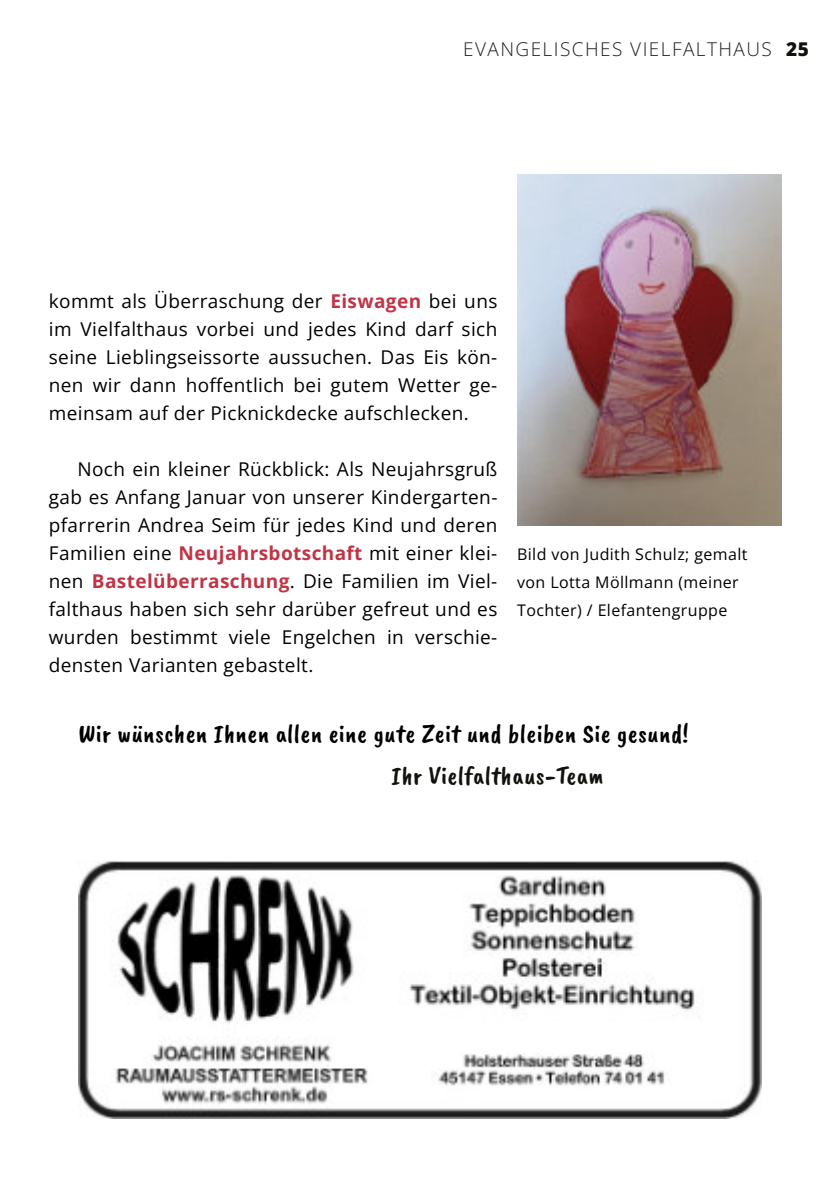
<style>
.page{position:relative;width:840px;height:1191px;background:#fff}
.page>*{position:absolute;margin:0;border:0;box-sizing:border-box;transform-origin:0 0}
.t1{font:26px "Caveat Brush";letter-spacing:.015em;color:#000}
.t2{font:26px "Caveat Brush";letter-spacing:.015em;color:#12120d}
.t3{font:19px/28px "Open Sans";letter-spacing:.02em;color:#000;text-align:justify}
.t4{font:300 19px "Open Sans";letter-spacing:.075em;color:#231e1e}
.t5{font:16px/28px "Open Sans";letter-spacing:.025em;color:#000}
.s1{font-weight:800;color:#12120d}
.s2{font-weight:700;color:#bf3546}
</style>
<div class="page">
<img style="left:78px;top:861px;width:683px;height:257px">
<img style="left:517px;top:175px;width:263px;height:351px">
<p class="t4" style="left:463px;top:36px;width:347px">EVANGELISCHES VIELFALTHAUS <span class="s1">25</span></p>
<p class="t3" style="left:49px;top:287px;width:450px">kommt als Überraschung der <span class="s2">Eiswagen</span> bei uns im Vielfalthaus vorbei und jedes Kind darf sich seine Lieblingseissorte aussuchen. Das Eis kön&shy;nen wir dann hoffentlich bei gutem Wetter ge&shy;meinsam auf der Picknickdecke aufschlecken.</p>
<p class="t3" style="left:49px;top:455px;width:450px;text-indent:28px">Noch ein kleiner Rückblick: Als Neujahrsgruß gab es Anfang Januar von unserer Kindergarten&shy;pfarrerin Andrea Seim für jedes Kind und deren Familien eine <span class="s2">Neujahrsbotschaft</span> mit einer klei&shy;nen <span class="s2">Bastelüberraschung</span>. Die Familien im Viel&shy;falthaus haben sich sehr darüber gefreut und es wurden bestimmt viele Engelchen in verschie&shy;densten Varianten gebastelt.</p>
<p class="t5" style="left:517px;top:540px;width:232px">Bild von Judith Schulz; gemalt von Lotta Möllmann (meiner<br>Tochter) / Elefantengruppe</p>
<h1 class="t1" style="left:78px;top:717px;width:611px">Wir wünschen Ihnen allen eine gute Zeit und bleiben Sie gesund!</h1>
<h1 class="t2" style="left:391px;top:759px;width:214px">Ihr Vielfalthaus-Team</h1>
</div>
